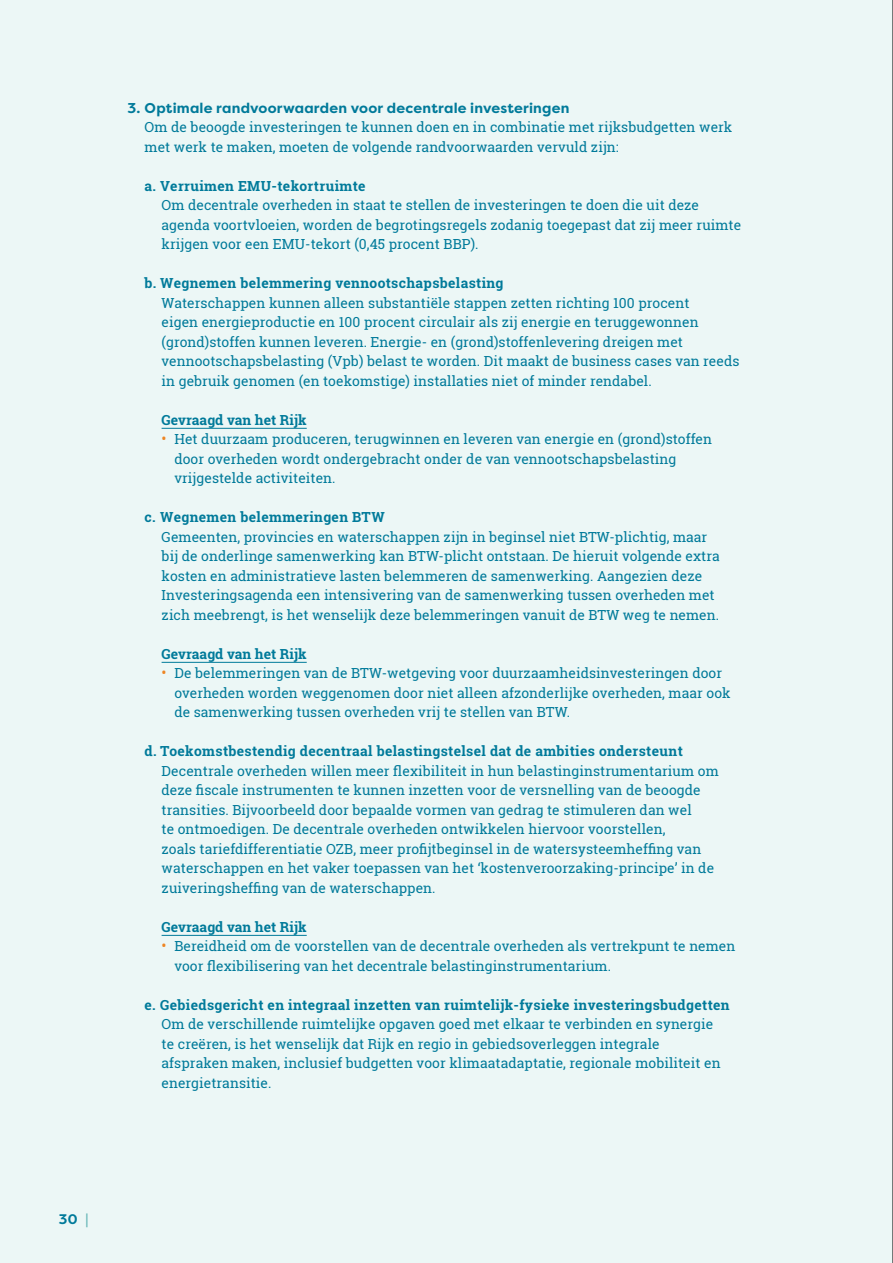
<style>
.page{position:relative;width:893px;height:1263px;background:#ecf7f6}
.page>*{position:absolute;margin:0;border:0;box-sizing:border-box;transform-origin:0 0}
.t1{font:700 14.25px "Filson Pro";letter-spacing:.015em;color:#007a9a}
.t2{font:13.8px/19.5px "Roboto Slab";letter-spacing:.005em;color:#007a9a}
.t3{font:700 13.8px "Roboto Slab";letter-spacing:.025em;color:#007a9a}
.t4{font:700 13.8px "Roboto Slab";letter-spacing:.005em;color:#007a9a}
.t5{font:700 13.8px "Filson Pro";color:#007a9a}
.s1{font-size:15px;color:#ee8624}
.s2{color:#64b5b6}
</style>
<div class="page">
<hr style="left:892px;top:0;width:1px;height:1263px;background:#000">
<hr style="left:162px;top:428px;width:145px;height:1px;background:#007a9a">
<hr style="left:162px;top:662px;width:145px;height:1px;background:#007a9a">
<hr style="left:162px;top:935px;width:145px;height:1px;background:#007a9a">
<p class="t1" style="left:128px;top:99px;width:443px">3. Optimale randvoorwaarden voor decentrale investeringen</p>
<p class="t2" style="left:145px;top:117px;width:589px">Om de beoogde investeringen te kunnen doen en in combinatie met rijksbudgetten werk met werk te maken, moeten de volgende randvoorwaarden vervuld zijn:</p>
<p class="t3" style="left:145px;top:176px;width:223px">a. Verruimen EMU-tekortruimte</p>
<p class="t2" style="left:162px;top:195px;width:581px">Om decentrale overheden in staat te stellen de investeringen te doen die uit deze agenda voortvloeien, worden de begrotingsregels zodanig toegepast dat zij meer ruimte krijgen voor een EMU-tekort (0,45 procent BBP).</p>
<p class="t3" style="left:145px;top:274px;width:360px">b. Wegnemen belemmering vennootschapsbelasting</p>
<p class="t2" style="left:162px;top:293px;width:579px">Waterschappen kunnen alleen substantiële stappen zetten richting 100 procent<br>eigen energieproductie en 100 procent circulair als zij energie en teruggewonnen (grond)stoffen kunnen leveren. Energie- en (grond)stoffenlevering dreigen met vennootschapsbelasting (Vpb) belast te worden. Dit maakt de business cases van reeds in gebruik genomen (en toekomstige) installaties niet of minder rendabel.</p>
<p class="t4" style="left:162px;top:410px;width:147px">Gevraagd van het Rijk</p>
<p class="t2" style="left:174px;top:429px;width:539px;text-indent:-13px"><span class="s1">•</span> Het duurzaam produceren, terugwinnen en leveren van energie en (grond)stoffen door overheden wordt ondergebracht onder de van vennootschapsbelasting vrijgestelde activiteiten.</p>
<p class="t3" style="left:145px;top:508px;width:242px">c. Wegnemen belemmeringen BTW</p>
<p class="t2" style="left:162px;top:527px;width:560px">Gemeenten, provincies en waterschappen zijn in beginsel niet BTW-plichtig, maar bij de onderlinge samenwerking kan BTW-plicht ontstaan. De hieruit volgende extra kosten en administratieve lasten belemmeren de samenwerking. Aangezien deze Investeringsagenda een intensivering van de samenwerking tussen overheden met zich meebrengt, is het wenselijk deze belemmeringen vanuit de BTW weg te nemen.</p>
<p class="t4" style="left:162px;top:644px;width:147px">Gevraagd van het Rijk</p>
<p class="t2" style="left:174px;top:663px;width:558px;text-indent:-13px"><span class="s1">•</span> De belemmeringen van de BTW-wetgeving voor duurzaamheidsinvesteringen door overheden worden weggenomen door niet alleen afzonderlijke overheden, maar ook de samenwerking tussen overheden vrij te stellen van BTW.</p>
<p class="t3" style="left:145px;top:742px;width:540px">d. Toekomstbestendig decentraal belastingstelsel dat de ambities ondersteunt</p>
<p class="t2" style="left:162px;top:761px;width:559px">Decentrale overheden willen meer flexibiliteit in hun belastinginstrumentarium om deze fiscale instrumenten te kunnen inzetten voor de versnelling van de beoogde transities. Bijvoorbeeld door bepaalde vormen van gedrag te stimuleren dan wel<br>te ontmoedigen. De decentrale overheden ontwikkelen hiervoor voorstellen,<br>zoals tariefdifferentiatie OZB, meer profijtbeginsel in de watersysteemheffing van waterschappen en het vaker toepassen van het ‘kostenveroorzaking-principe’ in de zuiveringsheffing van de waterschappen.</p>
<p class="t4" style="left:162px;top:917px;width:147px">Gevraagd van het Rijk</p>
<p class="t2" style="left:174px;top:936px;width:563px;text-indent:-13px"><span class="s1">•</span> Bereidheid om de voorstellen van de decentrale overheden als vertrekpunt te nemen voor flexibilisering van het decentrale belastinginstrumentarium.</p>
<p class="t3" style="left:145px;top:995px;width:587px">e. Gebiedsgericht en integraal inzetten van ruimtelijk-fysieke investeringsbudgetten</p>
<p class="t2" style="left:162px;top:1014px;width:560px">Om de verschillende ruimtelijke opgaven goed met elkaar te verbinden en synergie te creëren, is het wenselijk dat Rijk en regio in gebiedsoverleggen integrale afspraken maken, inclusief budgetten voor klimaatadaptatie, regionale mobiliteit en energietransitie.</p>
<p class="t5" style="left:59px;top:1210px;width:31px">30 <span class="s2">|</span></p>
</div>
